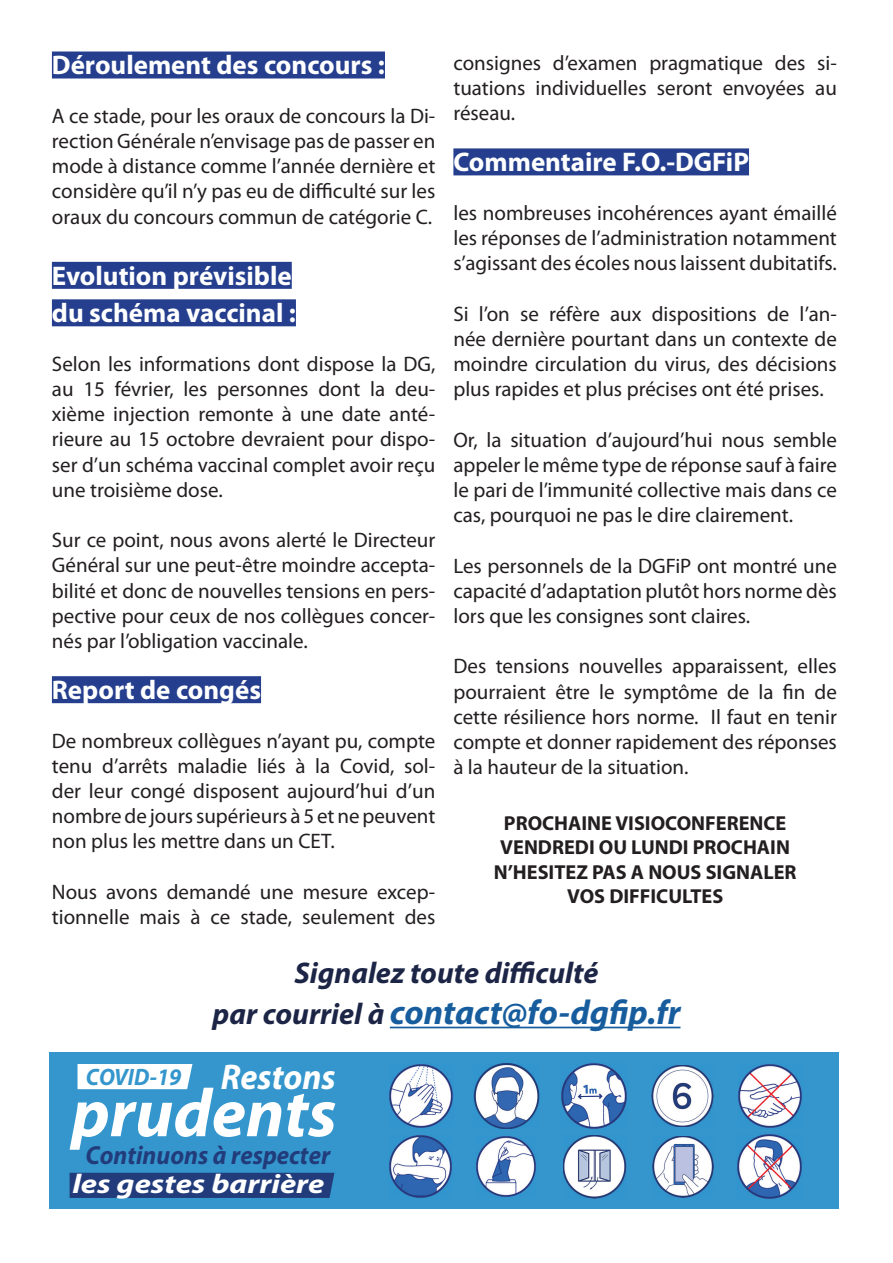
<style>
.page{position:relative;width:893px;height:1263px;background:#fff}
.page>*{position:absolute;margin:0;border:0;box-sizing:border-box;transform-origin:0 0}
.t1{font:italic 700 68.4px "Myriad Pro";color:#fff}
.t2{font:italic 700 35.85px "Myriad Pro";color:#fff;scale:.95 1}
.t3{font:italic 700 34.5px "Myriad Pro";color:#175d9e}
.t4{font:italic 700 30px "Myriad Pro";color:#1c2546}
.t5{font:italic 700 27.15px "Myriad Pro";color:#fff;scale:1.19 1}
.t6{font:700 27px "Myriad Pro";color:#fff}
.t7{font:italic 700 26.1px "Myriad Pro";color:#223c7b;scale:.95 1}
.t8{font:italic 700 23.85px "Myriad Pro";color:#3496cc;scale:.95 1}
.t9{font:21px/25.2px "Myriad Pro";color:#231f20;text-align:justify}
.t10{font:700 20.25px "Myriad Pro";color:#231f20}
.s1{font-size:30px;color:#1c2546}
</style>
<div class="page">
<div style="left:52px;top:52px;width:333px;height:27px;background:#253f8e"></div>
<div style="left:52px;top:262px;width:240px;height:27px;background:#253f8e"></div>
<div style="left:52px;top:299px;width:244px;height:27px;background:#253f8e"></div>
<div style="left:52px;top:676px;width:209px;height:27px;background:#253f8e"></div>
<div style="left:453px;top:148px;width:296px;height:27px;background:#253f8e"></div>
<hr style="left:390px;top:1027px;width:290px;height:1px;background:#175d9e">
<div style="left:50px;top:1052px;width:789px;height:157px;background:#3496cc"></div>
<div style="left:78px;top:1064px;width:114px;height:25px;background:#fff"></div>
<img style="left:474px;top:1063px;width:65px;height:66px">
<img style="left:653px;top:1136px;width:60px;height:61px">
<img style="left:652px;top:1065px;width:61px;height:62px">
<img style="left:563px;top:1135px;width:63px;height:63px">
<img style="left:738px;top:1064px;width:64px;height:64px">
<img style="left:389px;top:1135px;width:63px;height:63px">
<img style="left:561px;top:1063px;width:66px;height:66px">
<img style="left:389px;top:1064px;width:64px;height:64px">
<img style="left:476px;top:1136px;width:60px;height:61px">
<img style="left:737px;top:1134px;width:65px;height:65px">
<div style="left:70px;top:1173px;width:264px;height:25px;background:#223c7b"></div>
<p class="t6" style="left:52px;top:48px;width:335px">Déroulement des concours :</p>
<p class="t9" style="left:52px;top:103px;width:385px">A ce stade, pour les oraux de concours la Di&shy;rection Générale n’envisage pas de passer en mode à distance comme l’année dernière et considère qu’il n’y pas eu de difficulté sur les oraux du concours commun de catégorie C.</p>
<p class="t6" style="left:52px;top:258px;width:241px">Evolution prévisible</p>
<p class="t6" style="left:52px;top:295px;width:245px">du schéma vaccinal :</p>
<p class="t9" style="left:52px;top:351px;width:385px">Selon les informations dont dispose la DG, au 15 février, les personnes dont la deu&shy;xième injection remonte à une date anté&shy;rieure au 15 octobre devraient pour dispo&shy;ser d’un schéma vaccinal complet avoir reçu une troisième dose.</p>
<p class="t9" style="left:52px;top:527px;width:385px">Sur ce point, nous avons alerté le Directeur Général sur une peut-être moindre accepta&shy;bilité et donc de nouvelles tensions en pers&shy;pective pour ceux de nos collègues concer&shy;nés par l’obligation vaccinale.</p>
<p class="t6" style="left:52px;top:672px;width:211px">Report de congés</p>
<p class="t9" style="left:52px;top:727px;width:385px">De nombreux collègues n’ayant pu, compte tenu d’arrêts maladie liés à la Covid, sol&shy;der leur congé disposent aujourd’hui d’un nombre de jours supérieurs à 5 et ne peuvent non plus les mettre dans un CET.</p>
<p class="t9" style="left:52px;top:879px;width:385px">Nous avons demandé une mesure excep&shy;tionnelle mais à ce stade, seulement des</p>
<p class="t9" style="left:453px;top:50px;width:385px">consignes d’examen pragmatique des si&shy;tuations individuelles seront envoyées au réseau.</p>
<p class="t6" style="left:453px;top:144px;width:297px">Commentaire F.O.-DGFiP</p>
<p class="t9" style="left:453px;top:200px;width:385px">les nombreuses incohérences ayant émaillé les réponses de l’administration notamment s’agissant des écoles nous laissent dubitatifs.</p>
<p class="t9" style="left:453px;top:301px;width:385px">Si l’on se réfère aux dispositions de l’an&shy;née dernière pourtant dans un contexte de moindre circulation du virus, des décisions plus rapides et plus précises ont été prises.</p>
<p class="t9" style="left:453px;top:427px;width:385px">Or, la situation d’aujourd’hui nous semble appeler le même type de réponse sauf à faire le pari de l’immunité collective mais dans ce cas, pourquoi ne pas le dire clairement.</p>
<p class="t9" style="left:453px;top:553px;width:385px">Les personnels de la DGFiP ont montré une capacité d’adaptation plutôt hors norme dès lors que les consignes sont claires.</p>
<p class="t9" style="left:453px;top:653px;width:385px">Des tensions nouvelles apparaissent, elles pourraient être le symptôme de la fin de cette résilience hors norme. Il faut en tenir compte et donner rapidement des réponses à la hauteur de la situation.</p>
<p class="t10" style="left:504px;top:810px;width:284px">PROCHAINE VISIOCONFERENCE</p>
<p class="t10" style="left:500px;top:834px;width:291px">VENDREDI OU LUNDI PROCHAIN</p>
<p class="t10" style="left:494px;top:859px;width:304px">N’HESITEZ PAS A NOUS SIGNALER</p>
<p class="t10" style="left:567px;top:883px;width:158px">VOS DIFFICULTES</p>
<p class="t4" style="left:294px;top:953px;width:306px">Signalez toute difficulté</p>
<p class="t3" style="left:212px;top:990px;width:469px"><span class="s1">par courriel à</span> contact@fo-dgfip.fr</p>
<h2 class="t2" style="left:221px;top:1054px;width:122px">Restons</h2>
<h1 class="t1" style="left:71px;top:1069px;width:267px">prudents</h1>
<p class="t8" style="left:86px;top:1062px;width:102px">COVID-19</p>
<p class="t7" style="left:85px;top:1138px;width:259px">Continuons à respecter</p>
<p class="t5" style="left:72px;top:1166px;width:213px">les gestes barrière</p>
</div>
